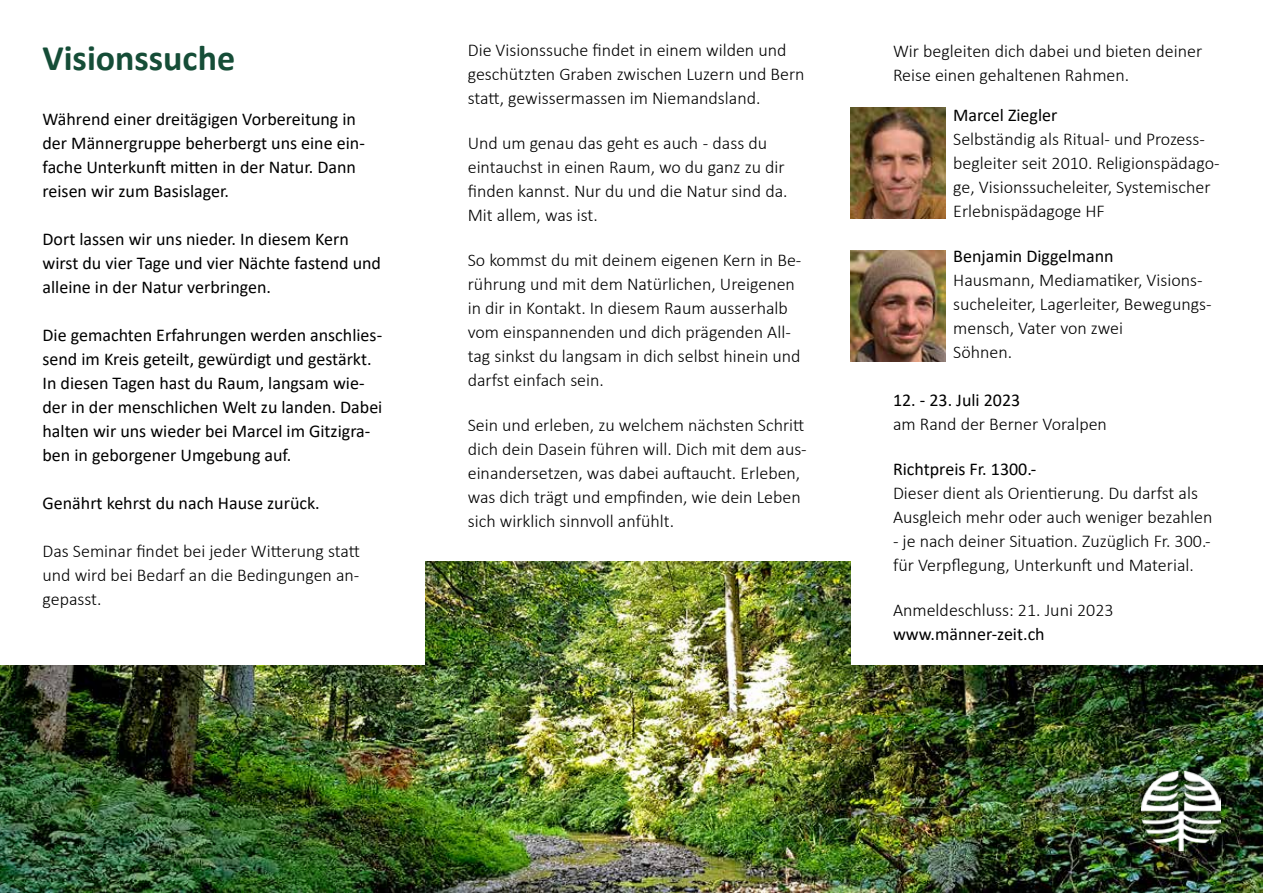
<style>
.page{position:relative;width:1263px;height:893px;background:#fff}
.page>*{position:absolute;margin:0;border:0;box-sizing:border-box;transform-origin:0 0}
.t1{font:700 36px "Calibri";color:#154d37}
.t2{font:300 18px/24px "Calibri";color:#000}
.t3{font:18px/24px "Calibri";color:#000}
</style>
<div class="page">
<img style="left:0;top:665px;width:1263px;height:228px">
<img style="left:425px;top:561px;width:425px;height:332px">
<img style="left:850px;top:250px;width:95px;height:111px">
<img style="left:850px;top:107px;width:95px;height:111px">
<div style="left:1132px;top:762px;width:98px;height:98px;background:#000;opacity:.75"></div>
<img style="left:1142px;top:772px;width:78px;height:78px">
<h1 class="t1" style="left:43px;top:32px;width:194px">Visionssuche</h1>
<p class="t3" style="left:43px;top:107px;width:324px">Während einer dreitägigen Vorbereitung in der Männergruppe beherbergt uns eine ein&shy;fache Unterkunft mitten in der Natur. Dann reisen wir zum Basislager.</p>
<p class="t3" style="left:43px;top:227px;width:340px">Dort lassen wir uns nieder. In diesem Kern wirst du vier Tage und vier Nächte fastend und alleine in der Natur verbringen.</p>
<p class="t3" style="left:43px;top:323px;width:341px">Die gemachten Erfahrungen werden anschlies&shy;send im Kreis geteilt, gewürdigt und gestärkt.<br>In diesen Tagen hast du Raum, langsam wie&shy;der in der menschlichen Welt zu landen. Dabei halten wir uns wieder bei Marcel im Gitzigra&shy;ben in geborgener Umgebung auf.</p>
<p class="t3" style="left:43px;top:491px;width:279px">Genährt kehrst du nach Hause zurück.</p>
<p class="t2" style="left:43px;top:539px;width:319px;text-align:justify">Das Seminar findet bei jeder Witterung statt und wird bei Bedarf an die Bedingungen an&shy;gepasst.</p>
<p class="t2" style="left:468px;top:38px;width:338px">Die Visionssuche findet in einem wilden und geschützten Graben zwischen Luzern und Bern statt, gewissermassen im Niemandsland.</p>
<p class="t2" style="left:468px;top:131px;width:321px">Und um genau das geht es auch - dass du eintauchst in einen Raum, wo du ganz zu dir finden kannst. Nur du und die Natur sind da.<br>Mit allem, was ist.</p>
<p class="t2" style="left:468px;top:248px;width:335px">So kommst du mit deinem eigenen Kern in Be&shy;rührung und mit dem Natürlichen, Ureigenen in dir in Kontakt. In diesem Raum ausserhalb vom einspannenden und dich prägenden All&shy;tag sinkst du langsam in dich selbst hinein und darfst einfach sein.</p>
<p class="t2" style="left:468px;top:413px;width:341px">Sein und erleben, zu welchem nächsten Schritt dich dein Dasein führen will. Dich mit dem aus&shy;einandersetzen, was dabei auftaucht. Erleben, was dich trägt und empfinden, wie dein Leben sich wirklich sinnvoll anfühlt.</p>
<p class="t2" style="left:893px;top:39px;width:311px">Wir begleiten dich dabei und bieten deiner<br>Reise einen gehaltenen Rahmen.</p>
<p class="t3" style="left:953px;top:102px;width:106px">Marcel Ziegler</p>
<p class="t2" style="left:953px;top:127px;width:268px">Selbständig als Ritual- und Prozess&shy;begleiter seit 2010. Religionspädago&shy;ge, Visionssucheleiter, Systemischer Erlebnispädagoge HF</p>
<p class="t3" style="left:953px;top:244px;width:162px">Benjamin Diggelmann</p>
<p class="t2" style="left:953px;top:268px;width:260px">Hausmann, Mediamatiker, Visions&shy;sucheleiter, Lagerleiter, Bewegungs&shy;mensch, Vater von zwei<br>Söhnen.</p>
<p class="t3" style="left:893px;top:387px;width:129px">12. - 23. Juli 2023</p>
<p class="t2" style="left:893px;top:411px;width:215px">am Rand der Berner Voralpen</p>
<p class="t3" style="left:893px;top:456px;width:145px">Richtpreis Fr. 1300.-</p>
<p class="t2" style="left:893px;top:480px;width:321px">Dieser dient als Orientierung. Du darfst als<br>Ausgleich mehr oder auch weniger bezahlen</p>
<p class="t2" style="left:893px;top:528px;width:319px">- je nach deiner Situation. Zuzüglich Fr. 300.- für Verpflegung, Unterkunft und Material.</p>
<p class="t2" style="left:893px;top:597px;width:222px">Anmeldeschluss: 21. Juni 2023</p>
<p class="t3" style="left:893px;top:621px;width:153px">www.männer-zeit.ch</p>
</div>
